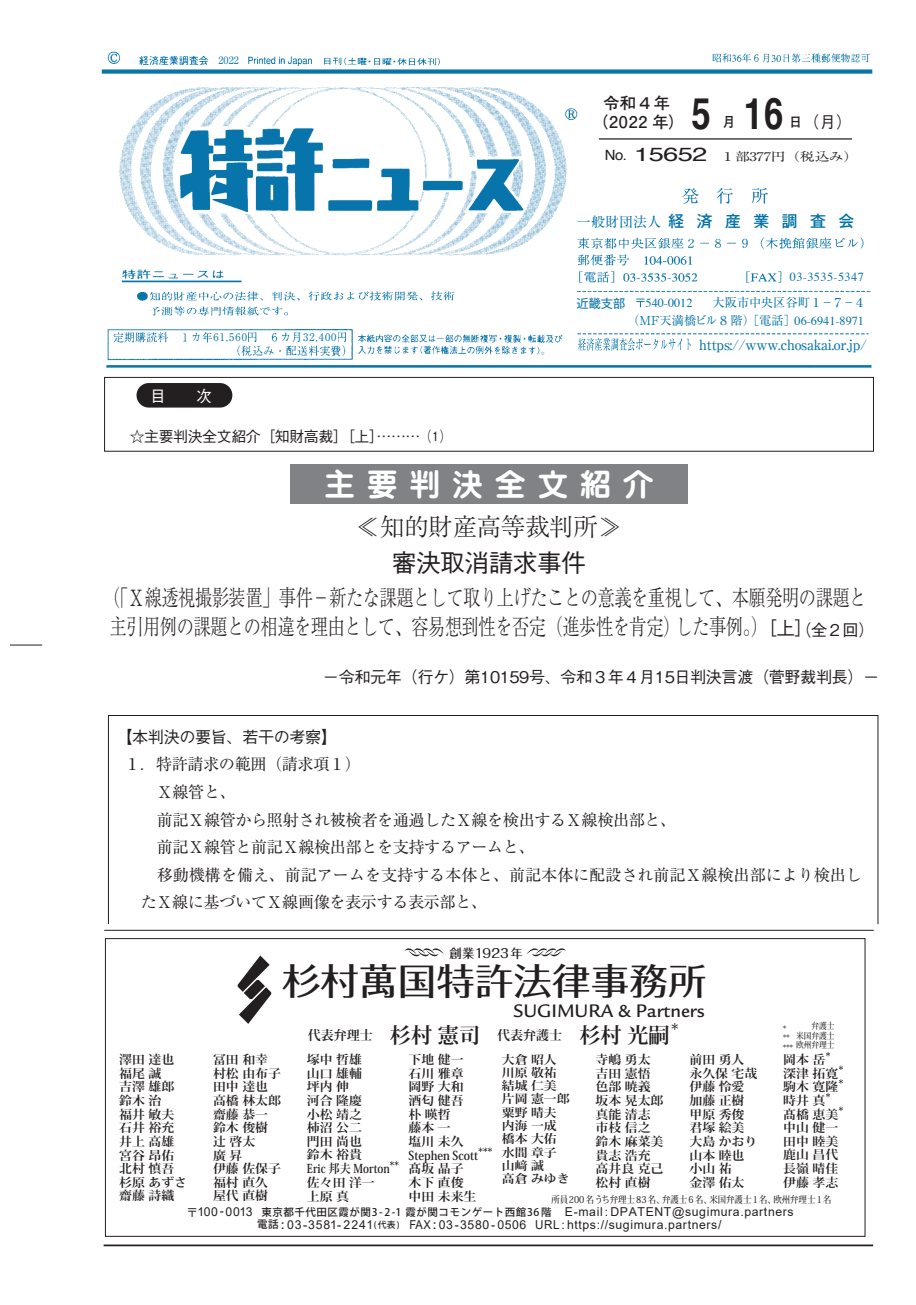
<style>
.page{position:relative;width:916px;height:1305px;background:#fff}
.page>*{position:absolute;margin:0;border:0;box-sizing:border-box;transform-origin:0 0}
.t1{font:700 43.4px "Helvetica";color:#231f20;scale:.8 1}
.t2{font:500 36.57px "Folk Pro";color:#231f20;scale:1.05 1}
.t3{font:700 30.97px "Jun 501 Pro";letter-spacing:.375em;color:#fff}
.t4{font:300 24.85px "Ryumin Pro";letter-spacing:-.025em;color:#231f20}
.t5{font:500 24.85px "Gothic BBB Pro";letter-spacing:-.025em;color:#231f20}
.t6{font:300 22.4px/29.8px "Ryumin Pro";letter-spacing:-.025em;color:#231f20;scale:.77 1}
.t7{font:21px/36.8px "Koz Go Pro";color:#231f20}
.t8{font:500 19.78px "Legacy Sans Std";color:#231f20}
.t9{font:16.1px "Ryumin Pro";letter-spacing:-.025em;color:#231f20}
.t10{font:500 16.1px "Gothic BBB Pro";letter-spacing:-.025em;color:#231f20}
.t11{font:16.1px "Ryumin Pro";letter-spacing:-.005em;color:#231f20}
.t12{font:700 16.1px/19.2px "Futo Go B101 Pro";letter-spacing:.05em;color:#231f20;text-align:center}
.t13{font:500 15.75px "Gothic MB101 Pro";letter-spacing:.8em;color:#0071a8}
.t14{font:500 15.75px "Gothic BBB Pro";color:#fff}
.t15{font:500 14.88px "Gothic BBB Pro";letter-spacing:-.025em;color:#231f20}
.t16{font:500 14px "Ryumin Pr 6 N";letter-spacing:-.015em;color:#0071a8}
.t17{font:700 13.65px "Futo Go B101 Pro";color:#231f20}
.t18{font:700 12.95px "Koz Min Pro";color:#231f20}
.t19{font:500 12.42px "Folk Pro";letter-spacing:.025em;color:#231f20}
.t20{font:700 12.25px/13.7px "Koz Min Pro";color:#231f20;scale:1.05 1}
.t21{font:12.25px/12.2px "Arial";letter-spacing:.05em;color:#231f20;text-align:center}
.t22{font:12.25px/17.2px "Ryumin Pro";color:#0071a8;text-align:right}
.t23{font:12.25px "Times";letter-spacing:.035em;color:#0071a8}
.t24{font:12.25px "Gothic MB101 Pro";color:#0071a8}
.t25{font:700 11.9px/13.3px "Koz Min Pro";color:#231f20;scale:1.08 1}
.t26{font:11.9px "Ryumin Pro";letter-spacing:-.025em;color:#231f20;scale:1.25 1}
.t27{font:10.5px "Ryumin Pro";letter-spacing:.1em;color:#0071a8}
.t28{font:10.15px "Ryumin Pro";color:#0071a8}
.t29{font:500 9.45px "Koz Min Pro";color:#231f20;scale:.89 1}
.t30{font:500 8.58px/9.6px "Koz Min Pro";color:#231f20;text-align:justify;scale:.89 1}
.t31{font:500 8.58px/9.6px "Koz Min Pro";color:#231f20}
.s1{font-family:"Futo Go B101 Pro";font-weight:700;font-size:13.65px}
.s2{font-family:"Helvetica";font-size:14.17px}
.s3{font-family:"Helvetica";font-size:19.07px}
.s4{font-family:"Ryumin Pro";font-weight:400;font-size:14px}
.s5{font-family:"Times"}
.s6{font-family:"Gothic BBB Pro";font-weight:500;font-size:18.55px}
.s7{font-family:"Gothic BBB Pro";font-weight:500;font-size:16.1px}
.s8{font-size:21.18px}
.s9{font-family:"Koz Go Pro"}
.s10{font-family:"Koz Go Pro";font-weight:500;font-size:10.5px}
.s11{font-family:"Folk Pro";font-weight:500}
.s12{font-family:"Koz Go Pro";font-weight:500;font-size:8.75px}
</style>
<div class="page">
<img style="left:101px;top:51px;width:772px;height:317px">
<div style="left:579px;top:332px;width:300px;height:31px;background:#fff"></div>
<div style="left:214px;top:53px;width:29px;height:13px;background:#fff"></div>
<svg style="left:577px;top:333px;width:291px;height:18px"></svg>
<div style="left:303px;top:331px;width:34px;height:12px;background:#fff"></div>
<div style="left:213px;top:331px;width:34px;height:11px;background:#fff"></div>
<div style="left:575px;top:207px;width:287px;height:27px;background:#fff"></div>
<div style="left:575px;top:294px;width:310px;height:18px;background:#fff"></div>
<div style="left:577px;top:311px;width:288px;height:18px;background:#fff"></div>
<svg style="left:636px;top:299px;width:8px;height:8px"></svg>
<div style="left:784px;top:267px;width:84px;height:17px;background:#fff"></div>
<hr style="left:104px;top:1244px;width:768px;height:2px;background:#231f20">
<hr style="left:10px;top:645px;width:32px;height:1px;background:#231f20">
<div style="left:104px;top:377px;width:769px;height:74px;border:1px solid #231f20"></div>
<div style="left:136px;top:383px;width:96px;height:24px;background:#231f20;border-radius:12px"></div>
<hr style="left:104px;top:930px;width:769px;height:1px;background:#231f20">
<hr style="left:598px;top:138px;width:253px;height:2px;background:#231f20">
<div style="left:290px;top:464px;width:397px;height:40px;background:#808285"></div>
<div style="left:108px;top:715px;width:770px;height:209px;border:1px solid #231f20"></div>
<svg style="left:237px;top:955px;width:34px;height:69px"></svg>
<svg style="left:404px;top:948px;width:40px;height:9px"></svg>
<svg style="left:526px;top:948px;width:39px;height:9px"></svg>
<svg style="left:389px;top:1161px;width:9px;height:4px"></svg>
<svg style="left:478px;top:1147px;width:14px;height:5px"></svg>
<svg style="left:826px;top:1052px;width:3px;height:4px"></svg>
<svg style="left:838px;top:1065px;width:4px;height:5px"></svg>
<svg style="left:838px;top:1079px;width:4px;height:4px"></svg>
<svg style="left:826px;top:1093px;width:3px;height:4px"></svg>
<svg style="left:838px;top:1106px;width:4px;height:5px"></svg>
<p class="t28" style="left:218px;top:52px;width:22px">2022</p>
<p class="t27" style="left:213px;top:329px;width:35px">61,560</p>
<p class="t27" style="left:303px;top:329px;width:35px">32,400</p>
<p class="t14" style="left:150px;top:384px;width:63px">目　　次</p>
<h3 class="t12" style="left:592px;top:91px;width:94px">令和４年（2022 年）</h3>
<h1 class="t1" style="left:691px;top:79px;width:116px">5 16</h1>
<p class="t17" style="left:722px;top:111px;width:15px">月</p>
<h3 class="t10" style="left:788px;top:109px;width:65px"><span class="s1">日</span>（月）</h3>
<p class="t26" style="left:604px;top:147px;width:204px"><span class="s2">No.</span> <span class="s3">15652</span> １部377円（税込み）</p>
<p class="t13" style="left:577px;top:208px;width:279px"><span class="s4">一般財団法人</span>経済産業調査会</p>
<p class="t24" style="left:576px;top:293px;width:50px">近畿支部</p>
<p class="t23" style="left:789px;top:265px;width:75px">03-3535-5347</p>
<p class="t22" style="left:627px;top:293px;width:240px">大阪市中央区谷町１－７－４<br>（MF天満橋ビル８階）［電話］<span class="s5">06-6941-8971</span></p>
<p class="t23" style="left:645px;top:292px;width:48px">540-0012</p>
<p class="t16" style="left:699px;top:333px;width:169px">https://www.chosakai.or.jp/</p>
<p class="t15" style="left:130px;top:425px;width:315px">☆主要判決全文紹介［知財高裁］［上］………… ⑴</p>
<h3 class="t3" style="left:324px;top:460px;width:331px">主要判決全文紹介</h3>
<h3 class="t4" style="left:355px;top:507px;width:268px">≪知的財産高等裁判所≫</h3>
<h3 class="t5" style="left:392px;top:542px;width:196px">審決取消請求事件</h3>
<h3 class="t6" style="left:103px;top:580px;width:1003px">（「Ｘ線透視撮影装置」事件－新たな課題として取り上げたことの意義を重視して、本願発明の課題と主引用例の課題との相違を理由として、容易想到性を否定（進歩性を肯定）した事例。）<span class="s6">［上］</span><span class="s7">（全２回）</span></h3>
<h3 class="t10" style="left:323px;top:664px;width:557px">−令和元年（行ケ）第10159号、令和３年４月15日判決言渡（菅野裁判長）−</h3>
<h3 class="t10" style="left:116px;top:724px;width:222px">【本判決の要旨、若干の考察】</h3>
<h3 class="t9" style="left:124px;top:752px;width:238px">１．特許請求の範囲（請求項１）</h3>
<h3 class="t9" style="left:157px;top:779px;width:80px">Ｘ線管と、</h3>
<h3 class="t9" style="left:157px;top:807px;width:521px">前記Ｘ線管から照射され被検者を通過したＸ線を検出するＸ線検出部と、</h3>
<h3 class="t9" style="left:157px;top:834px;width:379px">前記Ｘ線管と前記Ｘ線検出部とを支持するアームと、</h3>
<h3 class="t11" style="left:157px;top:862px;width:706px">移動機構を備え、前記アームを支持する本体と、前記本体に配設され前記Ｘ線検出部により検出し</h3>
<h3 class="t9" style="left:141px;top:890px;width:348px">たＸ線に基づいてＸ線画像を表示する表示部と、</h3>
<h3 class="t7" style="left:123px;top:782px;width:157px">特許ニュース<br>2021/09/27 修正</h3>
<h3 class="t7" style="left:123px;top:893px;width:80px">153ｘ60</h3>
<p class="t19" style="left:449px;top:942px;width:75px">創業1923年</p>
<h2 class="t2" style="left:282px;top:950px;width:405px">杉村萬国特許法律事務所</h2>
<h3 class="t8" style="left:513px;top:999px;width:193px">SUGIMURA &amp; Partners</h3>
<p class="t18" style="left:308px;top:1025px;width:372px">代表弁理士 <span class="s8">杉村 憲司</span> 代表弁護士 <span class="s8">杉村 光嗣</span><sup>*</sup></p>
<p class="t30" style="left:795px;top:1020px;width:45px">　　弁護士米国弁護士欧州弁理士</p>
<p class="t31" style="left:782px;top:1023px;width:12px">* ** ***</p>
<p class="t20" style="left:119px;top:1052px;width:66px">澤田 達也福尾 誠<br>吉澤 雄郎鈴木 治<br>福井 敏夫石井 裕充井上 高雄宮谷 昂佑北村 慎吾杉原 あずさ齋藤 詩織</p>
<p class="t20" style="left:307px;top:1052px;width:80px">塚中 哲雄<br>山口 雄輔<br>坪内 伸<br>河合 隆慶<br>小松 靖之<br>柿沼 公二<br>門田 尚也<br>鈴木 裕貴<br>Eric 邦夫 Morton佐々田 洋一上原 真</p>
<p class="t20" style="left:408px;top:1052px;width:68px">下地 健一石川 雅章岡野 大和酒匂 健吾朴 暎哲<br>藤本 一<br>塩川 未久<br>Stephen Scott髙坂 晶子木下 直俊中田 未来生</p>
<p class="t25" style="left:501px;top:1052px;width:64px">大倉 昭人川原 敬祐結城 仁美片岡 憲一郎粟野 晴夫内海 一成橋本 大佑水間 章子山﨑 誠<br>高倉 みゆき</p>
<p class="t20" style="left:595px;top:1052px;width:66px">寺嶋 勇太吉田 憲悟色部 暁義坂本 晃太郎真能 清志市枝 信之鈴木 麻菜美貴志 浩充高井良 克己松村 直樹</p>
<p class="t20" style="left:689px;top:1052px;width:66px">前田 勇人永久保 宅哉伊藤 怜愛加藤 正樹甲原 秀俊君塚 絵美大島 かおり山本 睦也小山 祐<br>金澤 佑太</p>
<p class="t20" style="left:783px;top:1052px;width:54px">岡本 岳深津 拓寛駒木 寛隆時井 真髙橋 恵美中山 健一田中 睦美鹿山 昌代長嶺 晴佳伊藤 孝志</p>
<p class="t20" style="left:213px;top:1052px;width:66px">冨田 和幸村松 由布子田中 達也高橋 林太郎齋藤 恭一鈴木 俊樹辻 啓太<br>廣 昇<br>伊藤 佐保子福村 直久屋代 直樹</p>
<p class="t29" style="left:551px;top:1192px;width:316px">所員200名うち弁理士83名、弁護士6名、米国弁護士1名、欧州弁理士1名</p>
<p class="t21" style="left:186px;top:1206px;width:608px"><span class="s9">〒</span>100-0013 <span class="s10">東京都千代田区霞が関3-2-1 霞が関コモンゲート西館36階</span> E-mail : DPATENT@sugimura.partners<span class="s10">電話</span> <span class="s11">:</span> 03-3581- 2241<span class="s12">(代表)</span> FAX <span class="s11">:</span> 03-3580- 0506 URL : https://sugimura.partners/</p>
</div>
